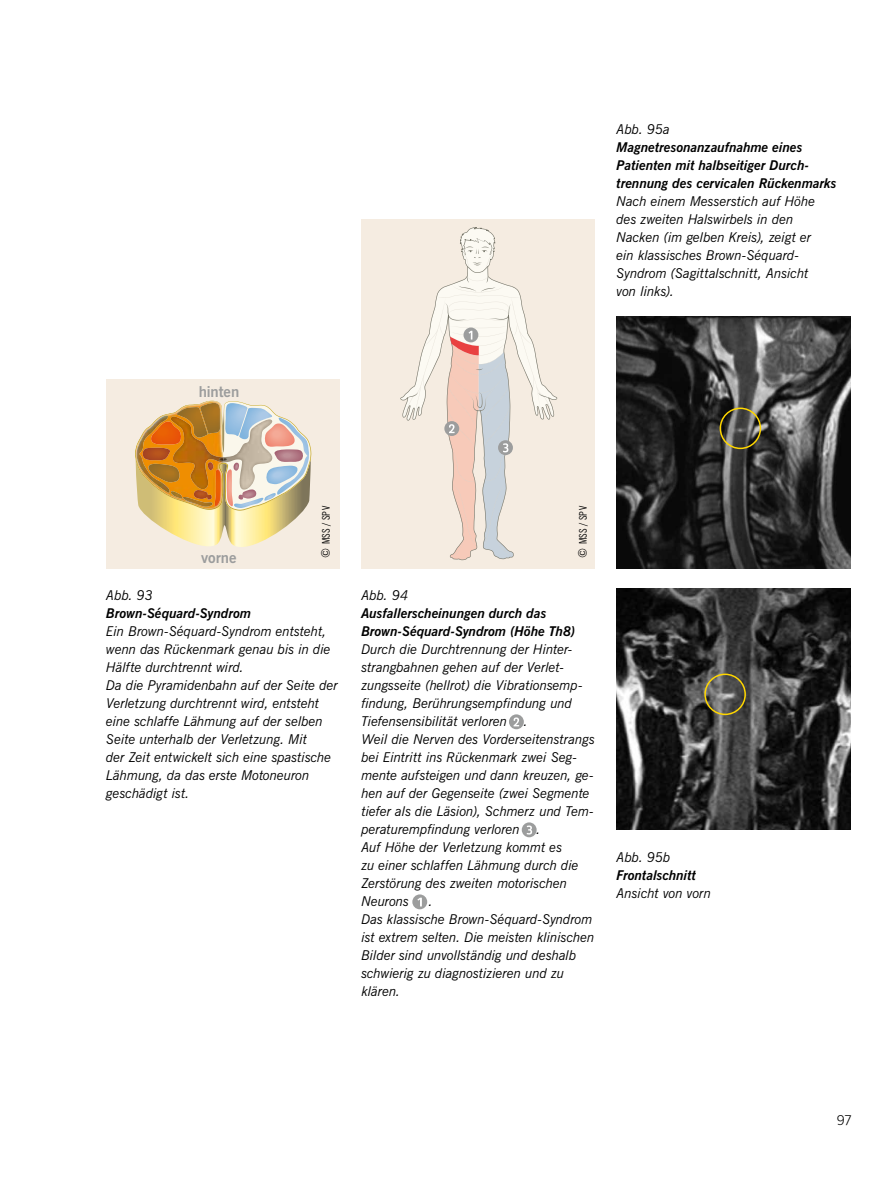
<style>
.page{position:relative;width:893px;height:1191px;background:#fff}
.page>*{position:absolute;margin:0;border:0;box-sizing:border-box;transform-origin:0 0}
.t1{font:700 15px "News Gothic BT";letter-spacing:-.005em;color:#9c9d9d}
.t2{font:italic 13.5px/18px "News Gothic BT";letter-spacing:-.01em;color:#000}
.t3{font:italic 700 13.5px/18px "News Gothic BT";color:#000}
.t4{font:300 13.5px "News Gothic BT";color:#000}
.t5{font:condensed 10.5px "News Gothic BT";letter-spacing:.03em;color:#000}
.s1{font-stretch:normal;font-size:12px}
</style>
<div class="page">
<div style="left:361px;top:220px;width:234px;height:349px;background:#f5ece1"></div>
<svg style="left:400px;top:227px;width:157px;height:190px"></svg>
<div style="left:106px;top:379px;width:234px;height:189px;background:#f5ece1"></div>
<svg style="left:135px;top:400px;width:177px;height:147px"></svg>
<img style="left:193px;top:490px;width:19px;height:9px">
<img style="left:214px;top:469px;width:7px;height:37px">
<svg style="left:509px;top:714px;width:15px;height:15px"></svg>
<svg style="left:514px;top:717px;width:5px;height:9px"></svg>
<div style="left:522px;top:822px;width:15px;height:15px;background:#9c9d9d;border-radius:50%"></div>
<svg style="left:527px;top:825px;width:5px;height:9px"></svg>
<div style="left:412px;top:894px;width:15px;height:15px;background:#9c9d9d;border-radius:50%"></div>
<svg style="left:417px;top:897px;width:5px;height:9px"></svg>
<img style="left:617px;top:588px;width:233px;height:241px">
<img style="left:617px;top:316px;width:233px;height:252px">
<div style="left:720px;top:407px;width:41px;height:42px;border:2px solid #ffd600;border-radius:50%"></div>
<div style="left:704px;top:673px;width:42px;height:42px;border:2px solid #ffd600;border-radius:50%"></div>
<svg style="left:403px;top:238px;width:151px;height:322px"></svg>
<p class="t1" style="left:199px;top:382px;width:42px">hinten</p>
<p class="t2" style="left:617px;top:120px;width:55px">Abb. 95a</p>
<p class="t3" style="left:617px;top:138px;width:222px">Magnetresonanzaufnahme eines<br>Patienten mit halbseitiger Durch&shy;trennung des cervicalen Rückenmarks</p>
<p class="t2" style="left:617px;top:192px;width:200px">Nach einem Messerstich auf Höhe des zweiten Halswirbels in den<br>Nacken (im gelben Kreis), zeigt er ein klassisches Brown-Séquard-<br>Syndrom (Sagittalschnitt, Ansicht von links).</p>
<p class="t1" style="left:201px;top:548px;width:37px">vorne</p>
<p class="t5" style="left:320px;top:558px;width:54px;rotate:-90deg"><span class="s1">©</span> MSS / SPV</p>
<p class="t5" style="left:577px;top:558px;width:54px;rotate:-90deg"><span class="s1">©</span> MSS / SPV</p>
<p class="t2" style="left:106px;top:586px;width:48px">Abb. 93</p>
<p class="t3" style="left:106px;top:604px;width:147px">Brown-Séquard-Syndrom</p>
<p class="t2" style="left:106px;top:622px;width:233px">Ein Brown-Séquard-Syndrom entsteht, wenn das Rückenmark genau bis in die Hälfte durchtrennt wird.<br>Da die Pyramidenbahn auf der Seite der Verletzung durchtrennt wird, entsteht eine schlaffe Lähmung auf der selben Seite unterhalb der Verletzung. Mit<br>der Zeit entwickelt sich eine spastische Lähmung, da das erste Motoneuron geschädigt ist.</p>
<p class="t2" style="left:361px;top:586px;width:48px">Abb. 94</p>
<p class="t3" style="left:361px;top:604px;width:216px">Ausfallerscheinungen durch das<br>Brown-Séquard-Syndrom (Höhe Th8)</p>
<p class="t2" style="left:361px;top:640px;width:235px">Durch die Durchtrennung der Hinter&shy;strangbahnen gehen auf der Verlet&shy;zungsseite (hellrot) die Vibrationsemp&shy;findung, Berührungsempfindung und Tiefensensibilität verloren .<br>Weil die Nerven des Vorderseitenstrangs bei Eintritt ins Rückenmark zwei Seg&shy;mente aufsteigen und dann kreuzen, ge&shy;hen auf der Gegenseite (zwei Segmente tiefer als die Läsion), Schmerz und Tem&shy;peraturempfindung verloren .<br>Auf Höhe der Verletzung kommt es<br>zu einer schlaffen Lähmung durch die Zerstörung des zweiten motorischen Neurons</p>
<p class="t2" style="left:361px;top:892px;width:235px;text-indent:68px">.<br>Das klassische Brown-Séquard-Syndrom ist extrem selten. Die meisten klinischen<br>Bilder sind unvollständig und deshalb schwierig zu diagnostizieren und zu klären.</p>
<p class="t2" style="left:617px;top:848px;width:55px">Abb. 95b</p>
<p class="t3" style="left:617px;top:866px;width:81px">Frontalschnitt</p>
<p class="t2" style="left:617px;top:884px;width:96px">Ansicht von vorn</p>
<p class="t4" style="left:837px;top:1111px;width:17px">97</p>
</div>
